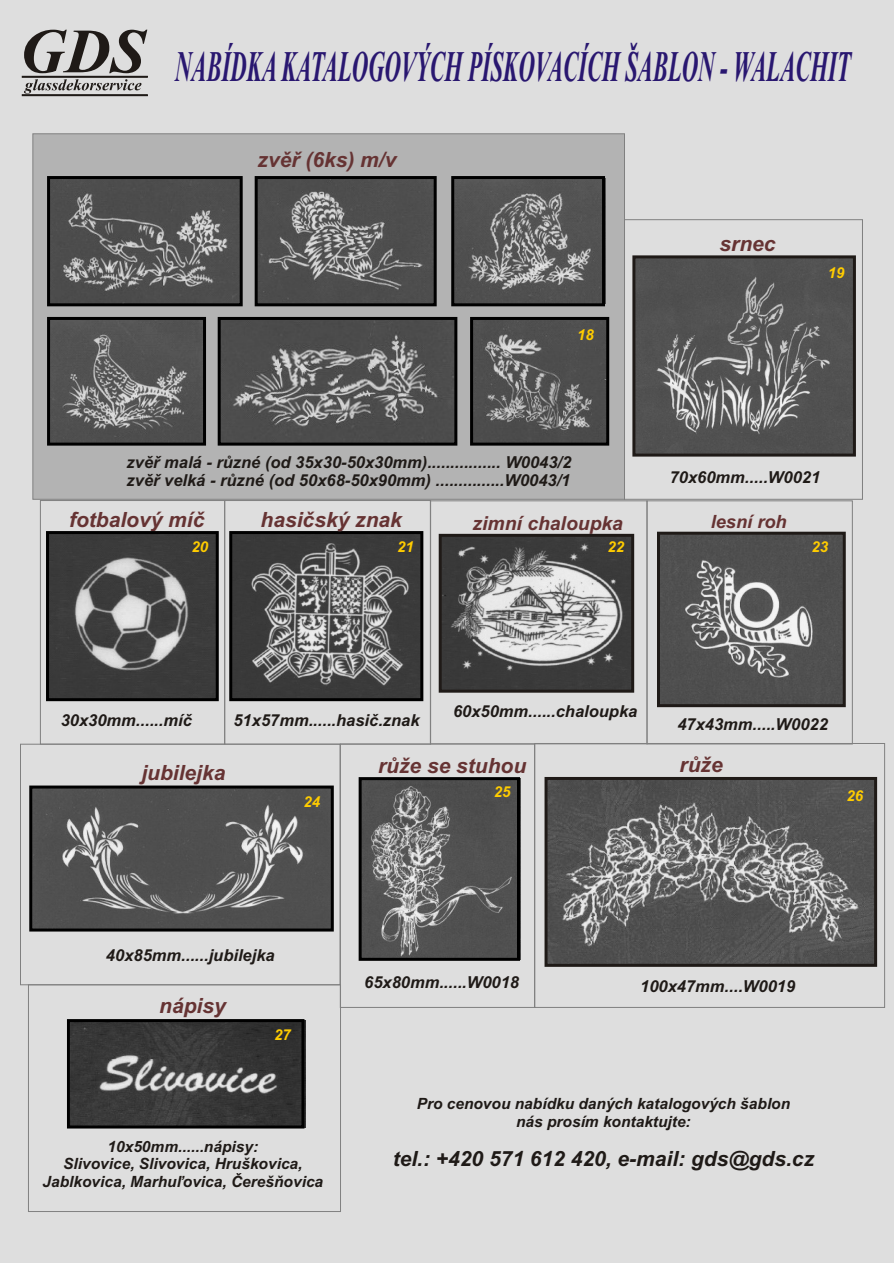
<style>
.page{position:relative;width:894px;height:1263px;background:#dedede}
.page>*{position:absolute;margin:0;border:0;box-sizing:border-box;transform-origin:0 0}
.t1{font:italic 700 43.65px "Times New Roman";color:#291770;scale:.52 1}
.t2{font:italic 700 21px "Arial";color:#633}
.t3{font:italic 700 21px "Arial";color:#1f1a17}
.t4{font:italic 700 19.35px "Arial";color:#633}
.t5{font:italic 700 18.3px "Arial";color:#633}
.t6{font:italic 700 16.5px/18.5px "Arial";color:#1f1a17}
.t7{font:italic 700 15.45px/17.2px "Arial";color:#1f1a17;text-align:center}
.t8{font:italic 700 15px "Arial";color:#fc0}
</style>
<div class="page">
<div style="left:33px;top:134px;width:592px;height:365px;background:#b3b3b3;border:1px solid #808080"></div>
<svg style="left:24px;top:30px;width:123px;height:43px;background:#92908f"></svg>
<svg style="left:24px;top:79px;width:117px;height:15px;background:#b0aeae"></svg>
<hr style="left:22px;top:76px;width:126px;height:1px;background:#1f1a17">
<hr style="left:22px;top:95px;width:126px;height:1px;background:#1f1a17">
<img style="left:51px;top:180px;width:188px;height:122px">
<img style="left:259px;top:180px;width:174px;height:122px">
<img style="left:455px;top:180px;width:146px;height:122px">
<img style="left:51px;top:321px;width:151px;height:121px">
<img style="left:222px;top:321px;width:231px;height:121px">
<img style="left:474px;top:321px;width:131px;height:121px">
<img style="left:661px;top:536px;width:181px;height:167px">
<img style="left:636px;top:259px;width:216px;height:194px">
<div style="left:657px;top:532px;width:189px;height:175px;border:3px solid #1f1a17"></div>
<div style="left:632px;top:255px;width:224px;height:202px;border:3px solid #1f1a17"></div>
<div style="left:647px;top:501px;width:206px;height:243px;border:1px solid #808080"></div>
<div style="left:624px;top:220px;width:239px;height:279px;border:1px solid #808080"></div>
<img style="left:549px;top:781px;width:324px;height:182px">
<img style="left:363px;top:781px;width:153px;height:176px">
<div style="left:545px;top:777px;width:332px;height:190px;border:3px solid #1f1a17"></div>
<div style="left:359px;top:777px;width:161px;height:184px;border:3px solid #000"></div>
<img style="left:233px;top:535px;width:186px;height:162px">
<img style="left:50px;top:535px;width:165px;height:162px">
<img style="left:443px;top:538px;width:187px;height:151px">
<div style="left:535px;top:743px;width:350px;height:265px;border:1px solid #808080"></div>
<div style="left:340px;top:744px;width:195px;height:264px;border:1px solid #808080"></div>
<div style="left:40px;top:500px;width:185px;height:244px;border:1px solid #808080"></div>
<div style="left:46px;top:531px;width:173px;height:170px;border:3px solid #000"></div>
<div style="left:225px;top:500px;width:206px;height:244px;border:1px solid #808080"></div>
<div style="left:229px;top:531px;width:194px;height:170px;border:3px solid #000"></div>
<img style="left:33px;top:790px;width:297px;height:138px">
<div style="left:20px;top:744px;width:320px;height:241px;border:1px solid #808080"></div>
<div style="left:430px;top:501px;width:217px;height:243px;border:1px solid #808080"></div>
<div style="left:439px;top:534px;width:195px;height:159px;border:3px solid #1f1a17"></div>
<div style="left:28px;top:985px;width:313px;height:227px;border:1px solid #808080"></div>
<div style="left:47px;top:176px;width:196px;height:130px;border:3px solid #000"></div>
<div style="left:255px;top:176px;width:182px;height:130px;border:3px solid #000"></div>
<div style="left:451px;top:176px;width:154px;height:130px;border:3px solid #000"></div>
<div style="left:47px;top:317px;width:159px;height:129px;border:3px solid #000"></div>
<div style="left:218px;top:317px;width:239px;height:129px;border:3px solid #000"></div>
<div style="left:470px;top:317px;width:139px;height:129px;border:3px solid #000"></div>
<div style="left:29px;top:786px;width:305px;height:146px;border:3px solid #000"></div>
<img style="left:71px;top:1020px;width:234px;height:107px">
<div style="left:67px;top:1019px;width:237px;height:110px;border:3px solid #000"></div>
<h1 class="t1" style="left:175px;top:52px;width:1301px">NABÍDKA KATALOGOVÝCH PÍSKOVACÍCH ŠABLON - WALACHIT</h1>
<p class="t2" style="left:258px;top:151px;width:140px">zvìø (6ks) m/v</p>
<p class="t8" style="left:577px;top:329px;width:18px">18</p>
<p class="t6" style="left:127px;top:454px;width:446px">zvìø malá - rùzné (od 35x30-50x30mm)................ W0043/2 zvìø velká - rùzné (od 50x68-50x90mm) ...............W0043/1</p>
<p class="t2" style="left:69px;top:512px;width:137px">fotbalový míè</p>
<p class="t2" style="left:261px;top:512px;width:143px">hasièský znak</p>
<p class="t4" style="left:473px;top:516px;width:152px">zimní chaloupka</p>
<p class="t8" style="left:191px;top:541px;width:18px">20</p>
<p class="t8" style="left:397px;top:541px;width:18px">21</p>
<p class="t8" style="left:608px;top:541px;width:18px">22</p>
<p class="t2" style="left:719px;top:236px;width:58px">srnec</p>
<p class="t8" style="left:828px;top:268px;width:18px">19</p>
<p class="t6" style="left:670px;top:469px;width:152px">70x60mm.....W0021</p>
<p class="t5" style="left:711px;top:515px;width:78px">lesní roh</p>
<p class="t8" style="left:811px;top:541px;width:18px">23</p>
<p class="t6" style="left:61px;top:713px;width:133px">30x30mm......míè</p>
<p class="t6" style="left:233px;top:713px;width:188px">51x57mm......hasiè.znak</p>
<p class="t6" style="left:453px;top:703px;width:186px">60x50mm......chaloupka</p>
<p class="t6" style="left:677px;top:716px;width:152px">47x43mm.....W0022</p>
<p class="t2" style="left:141px;top:765px;width:86px">jubilejka</p>
<p class="t8" style="left:303px;top:796px;width:18px">24</p>
<p class="t2" style="left:378px;top:757px;width:150px">rùže se stuhou</p>
<p class="t2" style="left:680px;top:757px;width:45px">rùže</p>
<p class="t8" style="left:494px;top:786px;width:18px">25</p>
<p class="t8" style="left:847px;top:790px;width:18px">26</p>
<p class="t6" style="left:106px;top:947px;width:170px">40x85mm......jubilejka</p>
<p class="t2" style="left:159px;top:997px;width:68px">nápisy</p>
<p class="t8" style="left:274px;top:1029px;width:18px">27</p>
<p class="t7" style="left:43px;top:1140px;width:282px">10x50mm......nápisy:<br>Slivovice, Slivovica, Hruškovica,<br>Jablkovica, Marhu¾ovica, Èerešòovica</p>
<p class="t6" style="left:364px;top:975px;width:157px">65x80mm......W0018</p>
<p class="t6" style="left:640px;top:978px;width:157px">100x47mm....W0019</p>
<p class="t7" style="left:417px;top:1097px;width:375px">Pro cenovou nabídku daných katalogových šablon nás prosím kontaktujte:</p>
<p class="t3" style="left:393px;top:1151px;width:423px">tel.: +420 571 612 420, e-mail: gds@gds.cz</p>
</div>
